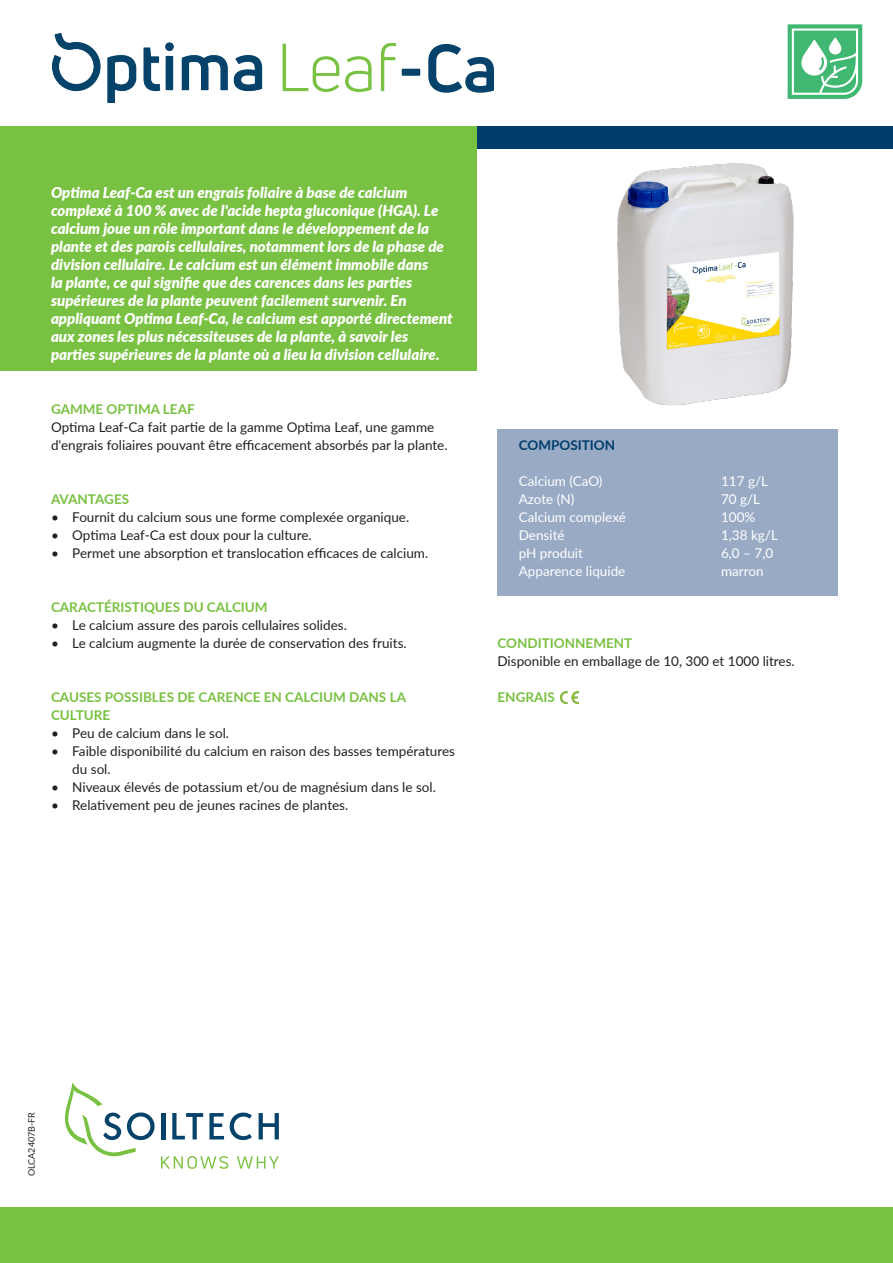
<style>
.page{position:relative;width:893px;height:1263px;background:#fff}
.page>*{position:absolute;margin:0;border:0;box-sizing:border-box;transform-origin:0 0}
.FOP_Product_Title{font:700 66px "Uni Neue";color:#05436a}
.t1{font:italic 900 15px/18px "Lato";color:#fff}
.t2{font:13.5px/18px "Lato";color:#231f20}
.t3{font:700 13.5px/18px "Lato";color:#79c142}
.t4{font:13.5px "Lato";color:#fff}
.t5{font:700 13.5px "Lato";color:#003d6a}
.t6{font:9px "Lato";color:#231f20}
</style>
<div class="page">
<div style="left:497px;top:429px;width:341px;height:167px;background:#99aac5"></div>
<div style="left:0;top:149px;width:476px;height:222px;background:#79c142"></div>
<div style="left:0;top:1208px;width:893px;height:55px;background:#79c142"></div>
<div style="left:0;top:126px;width:893px;height:23px;background:#003d6a"></div>
<svg style="left:64px;top:1082px;width:215px;height:87px"></svg>
<img style="left:52px;top:33px;width:343px;height:69px">
<img style="left:617px;top:163px;width:177px;height:243px">
<svg style="left:787px;top:24px;width:76px;height:75px"></svg>
<div style="left:0;top:126px;width:476px;height:23px;background:#79c142"></div>
<img style="left:560px;top:691px;width:18px;height:13px">
<p class="FOP_Product_Title" style="left:398px;top:27px;width:102px">-Ca</p>
<p class="t1" style="left:51px;top:183px;width:403px">Optima Leaf-Ca est un engrais foliaire à base de calcium complexé à 100 % avec de l'acide hepta gluconique (HGA). Le calcium joue un rôle important dans le développement de la plante et des parois cellulaires, notamment lors de la phase de division cellulaire. Le calcium est un élément immobile dans<br>la plante, ce qui signifie que des carences dans les parties supérieures de la plante peuvent facilement survenir. En appliquant Optima Leaf-Ca, le calcium est apporté directement aux zones les plus nécessiteuses de la plante, à savoir les parties supérieures de la plante où a lieu la division cellulaire.</p>
<p class="t3" style="left:51px;top:399px;width:145px">GAMME OPTIMA LEAF</p>
<p class="t2" style="left:51px;top:418px;width:398px">Optima Leaf-Ca fait partie de la gamme Optima Leaf, une gamme d'engrais foliaires pouvant être efficacement absorbés par la plante.</p>
<p class="t3" style="left:51px;top:489px;width:80px">AVANTAGES</p>
<p class="t2" style="left:51px;top:508px;width:360px">• Fournit du calcium sous une forme complexée organique.</p>
<p class="t2" style="left:51px;top:526px;width:262px">• Optima Leaf-Ca est doux pour la culture.</p>
<p class="t2" style="left:51px;top:544px;width:379px">• Permet une absorption et translocation efficaces de calcium.</p>
<p class="t3" style="left:51px;top:597px;width:218px">CARACTÉRISTIQUES DU CALCIUM</p>
<p class="t2" style="left:51px;top:616px;width:297px">• Le calcium assure des parois cellulaires solides.</p>
<p class="t2" style="left:51px;top:634px;width:357px">• Le calcium augmente la durée de conservation des fruits.</p>
<p class="t3" style="left:51px;top:687px;width:356px">CAUSES POSSIBLES DE CARENCE EN CALCIUM DANS LA<br>CULTURE</p>
<p class="t2" style="left:51px;top:724px;width:180px">• Peu de calcium dans le sol.</p>
<p class="t2" style="left:51px;top:742px;width:405px">• Faible disponibilité du calcium en raison des basses températures</p>
<p class="t2" style="left:72px;top:760px;width:40px">du sol.</p>
<p class="t2" style="left:51px;top:778px;width:386px">• Niveaux élevés de potassium et/ou de magnésium dans le sol.</p>
<p class="t2" style="left:51px;top:796px;width:299px">• Relativement peu de jeunes racines de plantes.</p>
<p class="t5" style="left:519px;top:435px;width:98px">COMPOSITION</p>
<p class="t4" style="left:519px;top:471px;width:85px">Calcium (CaO)</p>
<p class="t4" style="left:721px;top:471px;width:48px">117 g/L</p>
<p class="t4" style="left:519px;top:489px;width:57px">Azote (N)</p>
<p class="t4" style="left:721px;top:489px;width:41px">70 g/L</p>
<p class="t4" style="left:519px;top:507px;width:109px">Calcium complexé</p>
<p class="t4" style="left:721px;top:507px;width:36px">100%</p>
<p class="t4" style="left:519px;top:525px;width:47px">Densité</p>
<p class="t4" style="left:721px;top:525px;width:58px">1,38 kg/L</p>
<p class="t4" style="left:519px;top:543px;width:66px">pH produit</p>
<p class="t4" style="left:721px;top:543px;width:54px">6,0 – 7,0</p>
<p class="t4" style="left:519px;top:561px;width:108px">Apparence liquide</p>
<p class="t4" style="left:721px;top:561px;width:44px">marron</p>
<p class="t3" style="left:497px;top:633px;width:136px">CONDITIONNEMENT</p>
<p class="t2" style="left:497px;top:652px;width:299px">Disponible en emballage de 10, 300 et 1000 litres.</p>
<p class="t3" style="left:497px;top:687px;width:59px">ENGRAIS</p>
<p class="t6" style="left:25px;top:1176px;width:66px;rotate:-90deg">OLCA2407B-FR</p>
</div>
